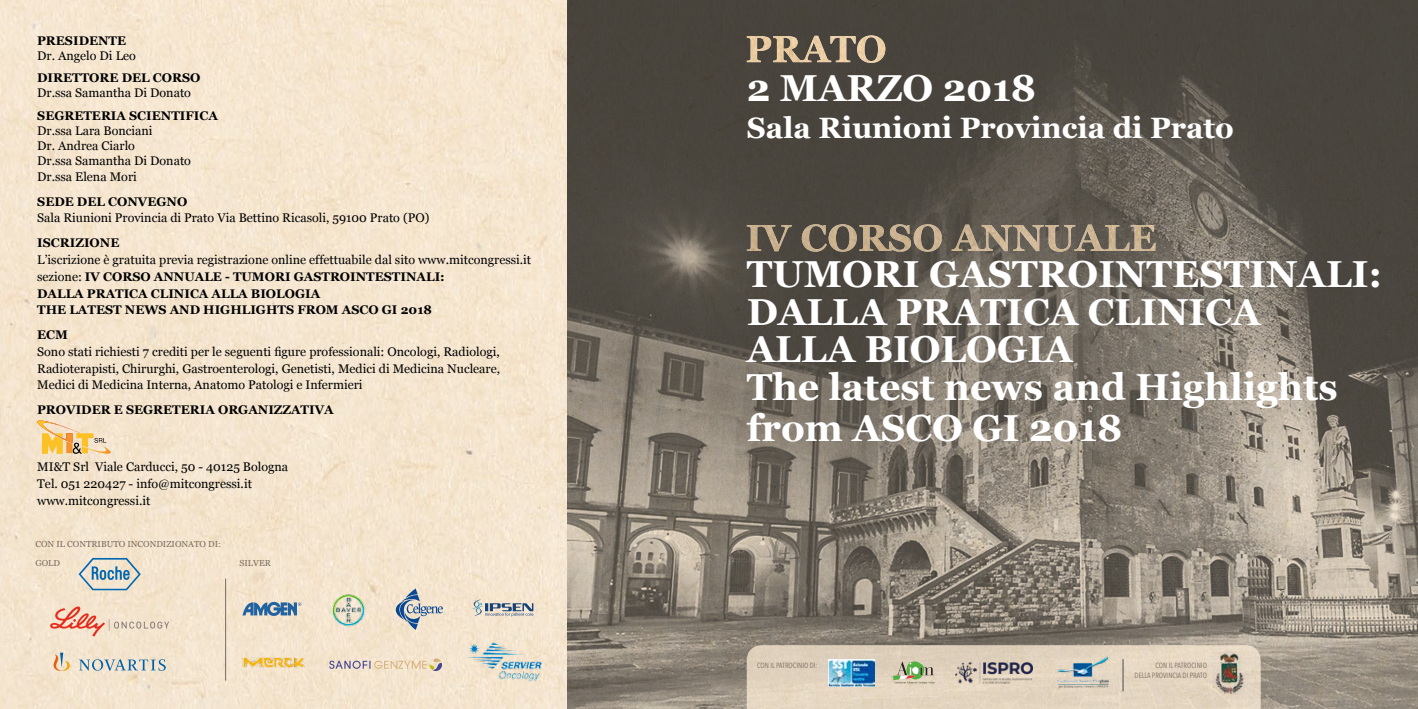
<style>
.page{position:relative;width:1418px;height:709px;background:#fff}
.page>*{position:absolute;margin:0;border:0;box-sizing:border-box;transform-origin:0 0}
.t1{font:700 37.5px/37.5px "Georgia";color:#fff}
.t2{font:700 29.38px "Georgia";color:#fff}
.t3{font:12.5px/16.9px "Georgia";color:#000}
.t4{font:700 12.5px/16.9px "Georgia";color:#000}
.t5{font:8.75px "Georgia";color:#796c5f}
.t6{font:condensed 7.5px/10px "Avenir Next LT Pro";color:#796c5f;text-align:right}
.s1{font-weight:700}
</style>
<div class="page">
<img style="left:0;top:0;width:1417px;height:709px">
<svg style="left:746px;top:35px;width:27px;height:28px"></svg>
<img style="left:773px;top:35px;width:112px;height:28px">
<svg style="left:889px;top:224px;width:266px;height:28px;background:#887c6b"></svg>
<img style="left:746px;top:224px;width:143px;height:28px">
<svg style="left:36px;top:418px;width:75px;height:37px;background:#efd098"></svg>
<svg style="left:746px;top:645px;width:514px;height:64px;background:#ddd0bd"></svg>
<img style="left:828px;top:659px;width:46px;height:28px">
<img style="left:955px;top:663px;width:77px;height:21px">
<img style="left:1212px;top:651px;width:35px;height:43px">
<hr style="left:1122px;top:659px;width:1px;height:32px;background:#4a4a49">
<svg style="left:79px;top:558px;width:62px;height:32px;background:#bbc7c6"></svg>
<svg style="left:50px;top:606px;width:119px;height:30px;background:#eecab6"></svg>
<svg style="left:242px;top:602px;width:59px;height:14px"></svg>
<svg style="left:396px;top:588px;width:47px;height:42px;background:#c1c2c0"></svg>
<img style="left:331px;top:590px;width:35px;height:40px">
<img style="left:242px;top:657px;width:64px;height:10px">
<svg style="left:329px;top:658px;width:114px;height:13px"></svg>
<svg style="left:472px;top:599px;width:61px;height:17px"></svg>
<hr style="left:225px;top:578px;width:1px;height:102px;background:#796c5f">
<svg style="left:54px;top:652px;width:112px;height:18px;background:#d2cfc4"></svg>
<img style="left:460px;top:635px;width:86px;height:48px">
<p class="t4" style="left:37px;top:32px;width:81px">PRESIDENTE</p>
<p class="t3" style="left:37px;top:47px;width:100px">Dr. Angelo Di Leo</p>
<p class="t4" style="left:37px;top:70px;width:46px">DIRETTOR</p>
<p class="t4" style="left:109px;top:70px;width:54px">E DEL CORSO</p>
<p class="t3" style="left:37px;top:85px;width:155px">Dr.ssa Samantha Di Donato</p>
<p class="t4" style="left:37px;top:107px;width:180px">SEGRETERIA SCIENTIFICA</p>
<p class="t3" style="left:37px;top:123px;width:155px;line-height:15px">Dr.ssa Lara Bonciani<br>Dr. Andrea Ciarlo<br>Dr.ssa Samantha Di Donato</p>
<p class="t3" style="left:37px;top:169px;width:101px">Dr.ssa Elena Mori</p>
<p class="t4" style="left:37px;top:193px;width:19px">SEDE</p>
<p class="t4" style="left:77px;top:193px;width:11px">DEL</p>
<p class="t4" style="left:108px;top:193px;width:50px">CONVEGN</p>
<p class="t4" style="left:177px;top:193px;width:12px">O</p>
<p class="t3" style="left:37px;top:210px;width:393px">Sala Riunioni Provincia di Prato Via Bettino Ricasoli, 59100 Prato (PO)</p>
<p class="t4" style="left:37px;top:234px;width:74px">ISCRIZIONE</p>
<p class="t3" style="left:37px;top:251px;width:495px">L’iscrizione è gratuita previa registrazione online effettuabile dal sito www.mitcongressi.it sezione: <span class="s1">IV CORSO</span></p>
<p class="t4" style="left:154px;top:268px;width:111px">ANNUALE - TUMOR</p>
<p class="t4" style="left:285px;top:268px;width:30px">I GASTRO</p>
<p class="t4" style="left:350px;top:268px;width:96px">INTESTINALI:</p>
<p class="t4" style="left:37px;top:285px;width:282px;text-indent:86px">ICA CLINICA ALLA BIOLO GIA<br>THE LATEST NEWS AND HIGHLIGHTS</p>
<p class="t4" style="left:37px;top:285px;width:60px">DALLA PRAT</p>
<p class="t4" style="left:297px;top:301px;width:21px">FROM</p>
<p class="t4" style="left:342px;top:301px;width:91px">ASCO GI 2018</p>
<p class="t4" style="left:37px;top:326px;width:32px">ECM</p>
<p class="t3" style="left:37px;top:343px;width:464px;text-align:justify">Sono stati richiesti 7 crediti per le seguenti figure professionali: Oncologi, Radiologi, Radioterapisti, Chirurghi, Gastroenterologi, Genetisti, Medici di Medicina Nucleare, Medici di Medicina Interna, Anatomo Patologi e Infermieri</p>
<p class="t4" style="left:37px;top:401px;width:20px">PROV</p>
<p class="t4" style="left:76px;top:401px;width:208px">IDER E SEGRETERIA ORGANIZZAT</p>
<p class="t4" style="left:309px;top:401px;width:17px">IVA</p>
<p class="t3" style="left:37px;top:458px;width:252px">MI&amp;T Srl Viale Carducci, 50 - 40125 Bologna<br>Tel. 051 220427 - info@mitcongressi.it www.mitcongressi.it</p>
<p class="t5" style="left:35px;top:538px;width:8px">con</p>
<p class="t5" style="left:56px;top:538px;width:18px">il contrib</p>
<p class="t5" style="left:107px;top:538px;width:28px">uto incondi</p>
<p class="t5" style="left:166px;top:538px;width:12px">zionato</p>
<p class="t5" style="left:208px;top:538px;width:14px">di :</p>
<p class="t5" style="left:35px;top:557px;width:26px">GOLD</p>
<p class="t5" style="left:240px;top:557px;width:33px">SILVER</p>
<h1 class="t1" style="left:746px;top:69px;width:291px">2 MARZO 2018</h1>
<h2 class="t2" style="left:746px;top:111px;width:488px">SALA RIUNIONI PROVINCIA DI PRATO</h2>
<h1 class="t1" style="left:746px;top:255px;width:92px">TUMOR</h1>
<h1 class="t1" style="left:902px;top:255px;width:86px">I GASTRO</h1>
<h1 class="t1" style="left:1098px;top:255px;width:285px">INTESTINALI:</h1>
<h1 class="t1" style="left:746px;top:293px;width:178px">DALLA PRAT</h1>
<h1 class="t1" style="left:746px;top:293px;width:592px;text-indent:259px">ICA CLINICA<br>ALLA BIO LO GIA<br>THE LATEST NEWS AND HIGHLIGHTS</h1>
<h1 class="t1" style="left:746px;top:409px;width:377px">FROM ASCO GI 2018</h1>
<p class="t6" style="left:757px;top:660px;width:62px">CON IL PATROCINIO DI:</p>
<p class="t6" style="left:1134px;top:660px;width:74px">CON IL PATROCINIO<br>DELLA PROVINCIA DI PRATO</p>
</div>
